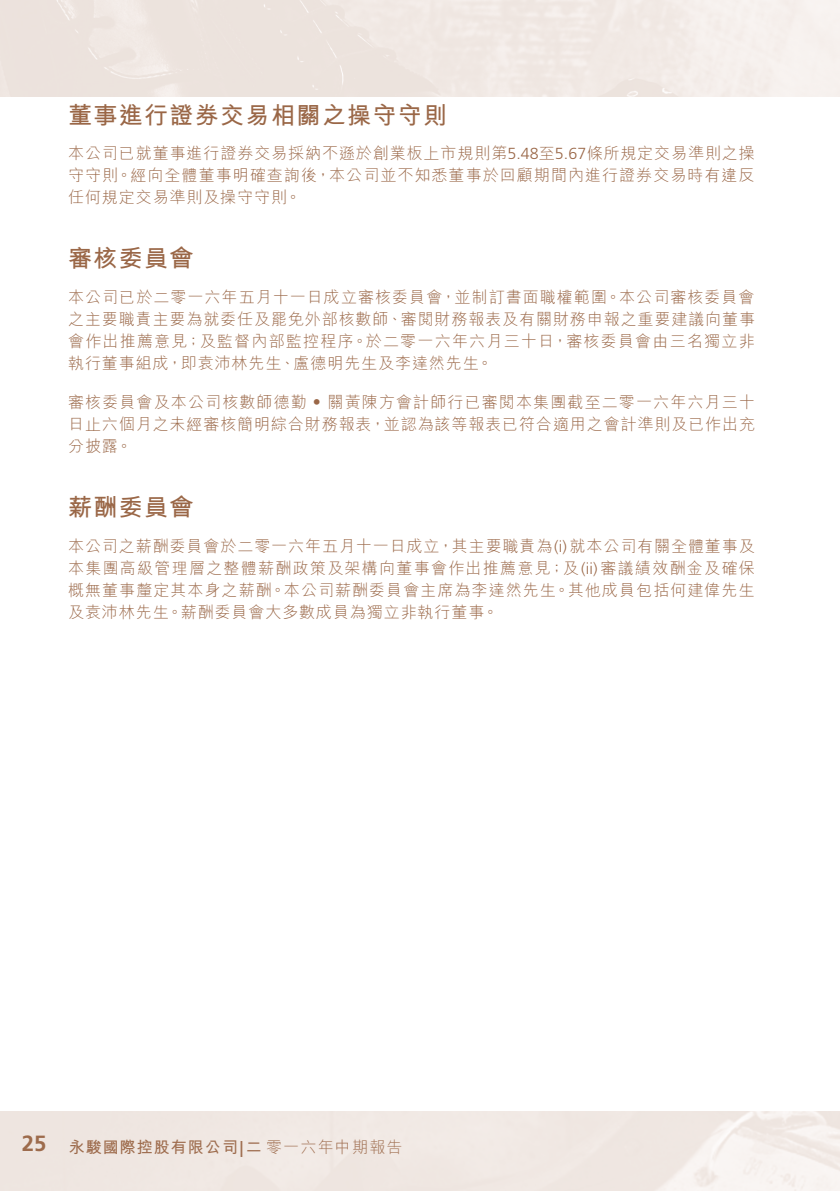
<style>
.page{position:relative;width:840px;height:1191px;background:#fff}
.page>*{position:absolute;margin:0;border:0;box-sizing:border-box;transform-origin:0 0}
.t1{font:700 24px "M Hei HK";letter-spacing:.055em;color:#9a6747}
.t2{font:700 22px "Frutiger LT Std";color:#9a6747}
.t3{font:300 16px/22px "M Hei HK";letter-spacing:.055em;color:#9a6747;text-align:justify}
.t4{font:700 16px "M Hei HK";letter-spacing:.065em;color:#9a6747}
.s1{font-family:"Frutiger LT Std"}
.s2{font-weight:300}
</style>
<div class="page">
<h1 class="t1" style="left:68px;top:97px;width:380px">董事進行證券交易相關之操守守則</h1>
<p class="t3" style="left:68px;top:142px;width:688px">本公司已就董事進行證券交易採納不遜於創業板上市規則第<span class="s1">5.48</span>至<span class="s1">5.67</span>條所規定交易準則之操守守則。經向全體董事明確查詢後，本公司並不知悉董事於回顧期間內進行證券交易時有違反任何規定交易準則及操守守則。</p>
<h1 class="t1" style="left:68px;top:241px;width:127px">審核委員會</h1>
<p class="t3" style="left:68px;top:286px;width:688px">本公司已於二零一六年五月十一日成立審核委員會，並制訂書面職權範圍。本公司審核委員會之主要職責主要為就委任及罷免外部核數師、審閱財務報表及有關財務申報之重要建議向董事會作出推薦意見；及監督內部監控程序。於二零一六年六月三十日，審核委員會由三名獨立非執行董事組成，即袁沛林先生、盧德明先生及李達然先生。</p>
<p class="t3" style="left:68px;top:391px;width:688px">審核委員會及本公司核數師德勤‧關黃陳方會計師行已審閱本集團截至二零一六年六月三十日止六個月之未經審核簡明綜合財務報表，並認為該等報表已符合適用之會計準則及已作出充分披露。</p>
<h1 class="t1" style="left:68px;top:489px;width:127px">薪酬委員會</h1>
<p class="t3" style="left:68px;top:534px;width:687px">本公司之薪酬委員會於二零一六年五月十一日成立，其主要職責為 <span class="s1">)i(</span> 就本公司有關全體董事及本集團高級管理層之整體薪酬政策及架構向董事會作出推薦意見；及 <span class="s1">)i i(</span> 審議績效酬金及確保概無董事釐定其本身之薪酬。本公司薪酬委員會主席為李達然先生。其他成員包括何建偉先生及袁沛林先生。薪酬委員會大多數成員為獨立非執行董事。</p>
<h2 class="t2" style="left:22px;top:1130px;width:26px">25</h2>
<p class="t4" style="left:69px;top:1135px;width:335px">永駿國際控股有限公司二<span class="s1">|</span> <span class="s2">零一六年中期報告</span></p>
</div>
